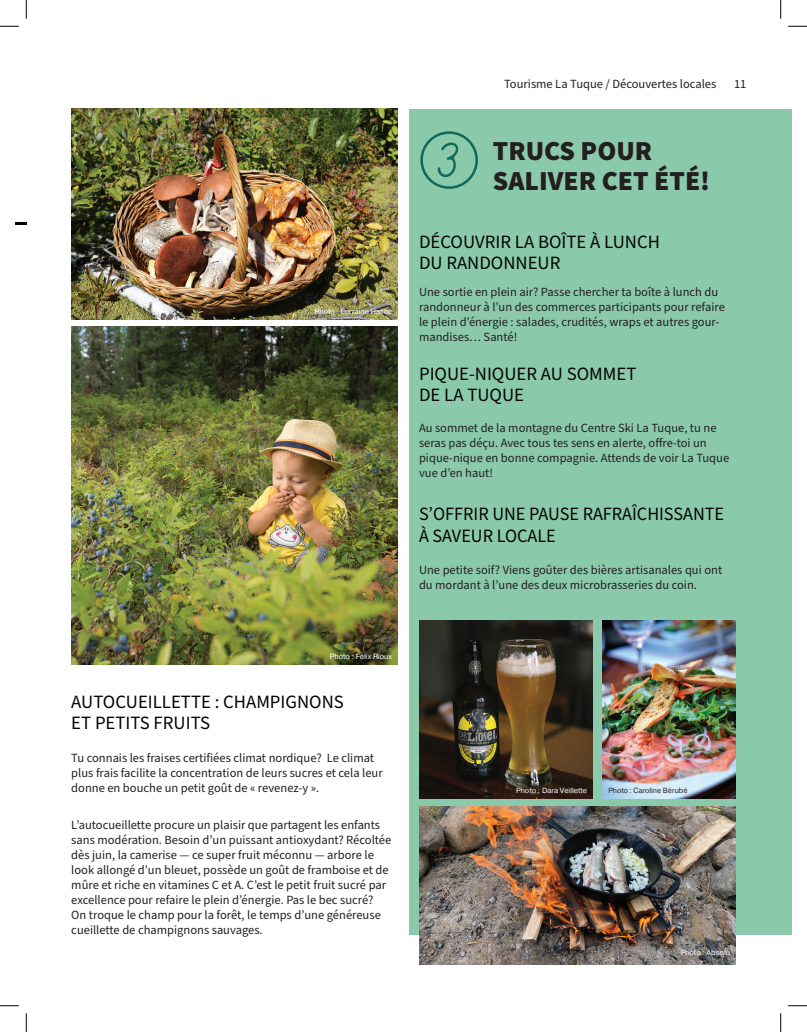
<style>
.page{position:relative;width:807px;height:1032px;background:#fff}
.page>*{position:absolute;margin:0;border:0;box-sizing:border-box;transform-origin:0 0}
.Titre2{font:52.5px "Heritage";color:#0f6958}
.Titre2-2{font:900 27.5px/30px "Source Sans Pro";color:#231f20}
.Titre3{font:18.75px/21.2px "Source Sans Pro";color:#040503}
.Texte_courant{font:12.5px/15px "Source Sans Pro";color:#231f20}
.Entete_mag{font:12.5px "Source Sans Pro";color:#231f20}
.Crédit_photo{font:7.5px "Pragmatica";color:#fff}
.Crédit_photo-2{font:7.5px "Pragmatica";color:#231f20}
</style>
<div class="page">
<svg style="left:15px;top:222px;width:11px;height:3px"></svg>
<img style="left:71px;top:326px;width:327px;height:338px">
<img style="left:71px;top:109px;width:326px;height:210px">
<div style="left:409px;top:109px;width:382px;height:825px;background:#8bc9ab"></div>
<div style="left:420px;top:131px;width:58px;height:58px;border:2px solid #0f6958;border-radius:50%"></div>
<img style="left:419px;top:620px;width:173px;height:178px">
<img style="left:419px;top:806px;width:316px;height:158px">
<img style="left:602px;top:620px;width:133px;height:178px">
<svg style="left:0;top:25px;width:19px;height:2px"></svg>
<svg style="left:788px;top:25px;width:18px;height:2px"></svg>
<svg style="left:0;top:1005px;width:19px;height:1px"></svg>
<svg style="left:788px;top:1005px;width:18px;height:1px"></svg>
<svg style="left:25px;top:0;width:2px;height:19px"></svg>
<svg style="left:25px;top:1013px;width:2px;height:18px"></svg>
<svg style="left:780px;top:0;width:1px;height:19px"></svg>
<svg style="left:780px;top:1013px;width:1px;height:18px"></svg>
<p class="Crédit_photo" style="left:315px;top:306px;width:79px">Photo : Lorraine Hallée</p>
<p class="Crédit_photo" style="left:330px;top:651px;width:64px">Photo : Félix Rioux</p>
<p class="Titre3" style="left:71px;top:691px;width:274px">AUTOCUEILLETTE : CHAMPIGNONS<br>ET PETITS FRUITS</p>
<p class="Texte_courant" style="left:71px;top:750px;width:313px">Tu connais les fraises certifiées climat nordique? Le climat plus frais facilite la concentration de leurs sucres et cela leur donne en bouche un petit goût de « revenez-y ».</p>
<p class="Texte_courant" style="left:71px;top:818px;width:321px">L’autocueillette procure un plaisir que partagent les enfants sans modération. Besoin d’un puissant antioxydant? Récoltée dès juin, la camerise — ce super fruit méconnu — arbore le look allongé d’un bleuet, possède un goût de framboise et de mûre et riche en vitamines C et A. C’est le petit fruit sucré par excellence pour refaire le plein d’énergie. Pas le bec sucré?<br>On troque le champ pour la forêt, le temps d’une généreuse cueillette de champignons sauvages.</p>
<p class="Entete_mag" style="left:504px;top:76px;width:214px">Tourisme La Tuque / Découvertes locales</p>
<p class="Texte_courant" style="left:733px;top:77px;width:14px">11</p>
<p class="Titre2" style="left:436px;top:133px;width:25px">3</p>
<p class="Titre2-2" style="left:492px;top:136px;width:219px">TRUCS POUR<br>SALIVER CET ÉTÉ!</p>
<p class="Titre3" style="left:419px;top:232px;width:242px">DÉCOUVRIR LA BOÎTE À LUNCH<br>DU RANDONNEUR</p>
<p class="Texte_courant" style="left:419px;top:285px;width:307px">Une sortie en plein air? Passe chercher ta boîte à lunch du randonneur à l’un des commerces participants pour refaire le plein d’énergie : salades, crudités, wraps et autres gour&shy;mandises… Santé!</p>
<p class="Titre3" style="left:419px;top:363px;width:219px">PIQUE-NIQUER AU SOMMET<br>DE LA TUQUE</p>
<p class="Texte_courant" style="left:419px;top:420px;width:311px">Au sommet de la montagne du Centre Ski La Tuque, tu ne seras pas déçu. Avec tous tes sens en alerte, offre-toi un pique-nique en bonne compagnie. Attends de voir La Tuque vue d’en haut!</p>
<p class="Titre3" style="left:419px;top:504px;width:306px">S’OFFRIR UNE PAUSE RAFRAÎCHISSANTE<br>À SAVEUR LOCALE</p>
<p class="Texte_courant" style="left:419px;top:563px;width:304px">Une petite soif? Viens goûter des bières artisanales qui ont du mordant à l’une des deux microbrasseries du coin.</p>
<p class="Crédit_photo" style="left:516px;top:785px;width:73px">Photo : Dara Veillette</p>
<p class="Crédit_photo-2" style="left:608px;top:785px;width:80px">Photo : Caroline Bérubé</p>
<p class="Crédit_photo" style="left:680px;top:947px;width:51px">Photo : Absolu</p>
</div>
